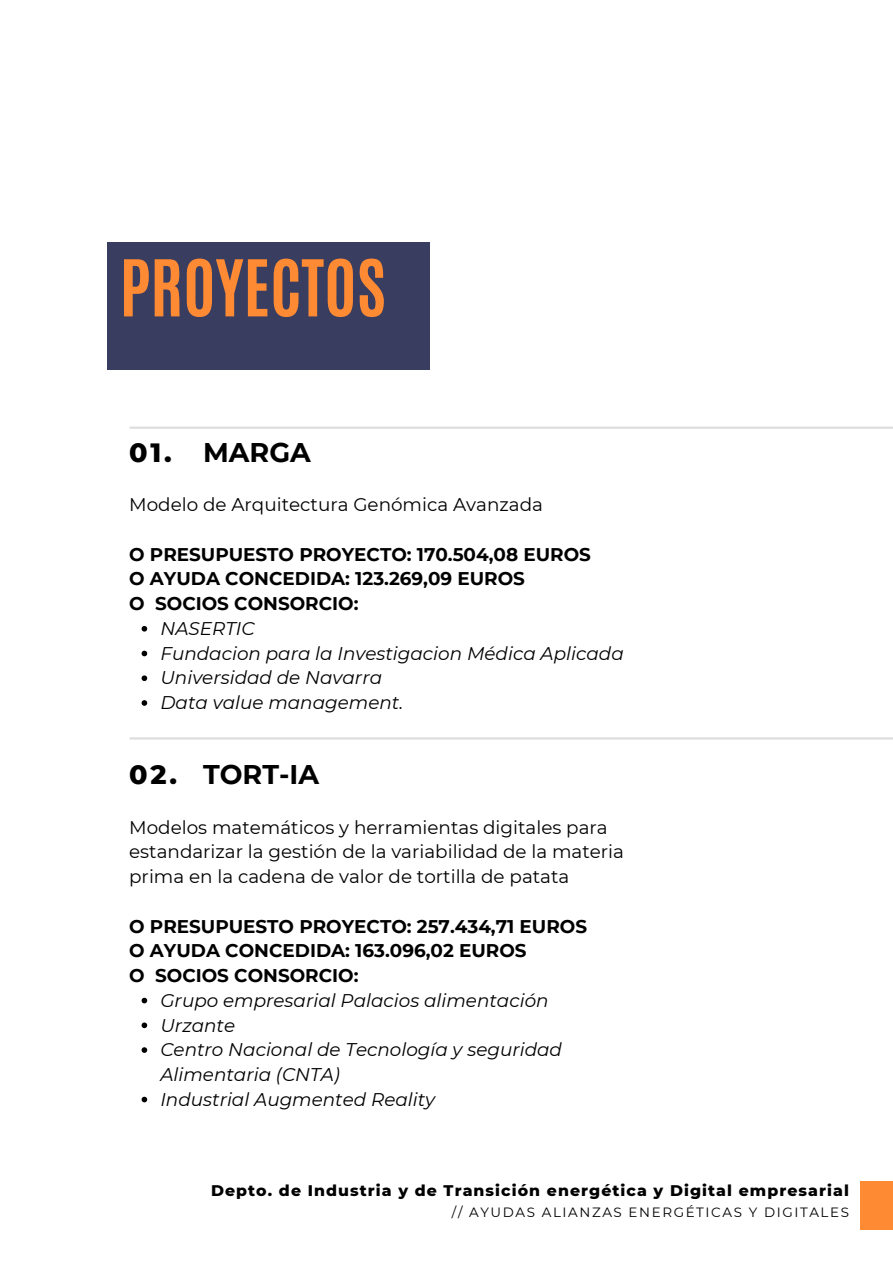
<style>
.page{position:relative;width:893px;height:1264px;background:#fff}
.page>*{position:absolute;margin:0;border:0;box-sizing:border-box;transform-origin:0 0}
.t1{font:700 66.45px "Antonio";color:#fe8a34}
.t2{font:700 27px "Montserrat";color:#000}
.t3{font:800 27px "Montserrat";color:#000}
.t4{font:italic 18.3px/24.8px "Montserrat";color:#000}
.t5{font:18.3px/24.8px "Montserrat";color:#000}
.t6{font:700 18.3px "Montserrat";color:#000}
.t7{font:800 15.75px "Montserrat";letter-spacing:.07em;color:#000}
.t8{font:13.5px "Montserrat";letter-spacing:.12em;color:#000}
</style>
<div class="page">
<div style="left:860px;top:1181px;width:32px;height:48px;background:#fe8a34"></div>
<hr style="left:130px;top:426px;width:762px;height:3px;background:#dfdede">
<hr style="left:130px;top:737px;width:762px;height:2px;background:#dfdede">
<svg style="left:141px;top:626px;width:6px;height:5px"></svg>
<svg style="left:141px;top:650px;width:6px;height:6px"></svg>
<svg style="left:141px;top:675px;width:6px;height:6px"></svg>
<svg style="left:141px;top:700px;width:6px;height:5px"></svg>
<svg style="left:141px;top:997px;width:6px;height:6px"></svg>
<svg style="left:141px;top:1022px;width:6px;height:6px"></svg>
<svg style="left:141px;top:1047px;width:6px;height:5px"></svg>
<svg style="left:141px;top:1096px;width:6px;height:6px"></svg>
<div style="left:107px;top:242px;width:322px;height:127px;background:#393d5f"></div>
<p class="t1" style="left:120px;top:240px;width:268px">PROYECTOS</p>
<p class="t3" style="left:129px;top:435px;width:44px">01.</p>
<p class="t2" style="left:203px;top:435px;width:109px">MARGA</p>
<p class="t5" style="left:129px;top:492px;width:415px">Modelo de Arquitectura Genómica Avanzada</p>
<p class="t6" style="left:129px;top:543px;width:463px">O PRESUPUESTO PROYECTO: 170.504,08 EUROS</p>
<p class="t6" style="left:129px;top:567px;width:397px">O AYUDA CONCEDIDA: 123.269,09 EUROS</p>
<p class="t6" style="left:129px;top:592px;width:231px">O SOCIOS CONSORCIO:</p>
<p class="t4" style="left:160px;top:616px;width:96px">NASERTIC</p>
<p class="t4" style="left:160px;top:640px;width:465px">Fundacion para la Investigacion Médica Aplicada</p>
<p class="t4" style="left:160px;top:665px;width:223px">Universidad de Navarra</p>
<p class="t4" style="left:160px;top:690px;width:244px">Data value management.</p>
<p class="t3" style="left:129px;top:757px;width:49px">02.</p>
<p class="t2" style="left:203px;top:758px;width:117px">TORT-IA</p>
<p class="t5" style="left:129px;top:814px;width:496px">Modelos matemáticos y herramientas digitales para estandarizar la gestión de la variabilidad de la materia prima en la cadena de valor de tortilla de patata</p>
<p class="t6" style="left:129px;top:914px;width:459px">O PRESUPUESTO PROYECTO: 257.434,71 EUROS</p>
<p class="t6" style="left:129px;top:939px;width:399px">O AYUDA CONCEDIDA: 163.096,02 EUROS</p>
<p class="t6" style="left:129px;top:964px;width:231px">O SOCIOS CONSORCIO:</p>
<p class="t4" style="left:160px;top:987px;width:389px">Grupo empresarial Palacios alimentación</p>
<p class="t4" style="left:160px;top:1012px;width:76px">Urzante</p>
<p class="t4" style="left:160px;top:1037px;width:403px">Centro Nacional de Tecnología y seguridad<br>Alimentaria (CNTA)</p>
<p class="t4" style="left:160px;top:1086px;width:276px">Industrial Augmented Reality</p>
<p class="t7" style="left:211px;top:1180px;width:639px">Depto. de Industria y de Transición energética y Digital empresarial</p>
<p class="t8" style="left:452px;top:1203px;width:398px">// AYUDAS ALIANZAS ENERGÉTICAS Y DIGITALES</p>
</div>
